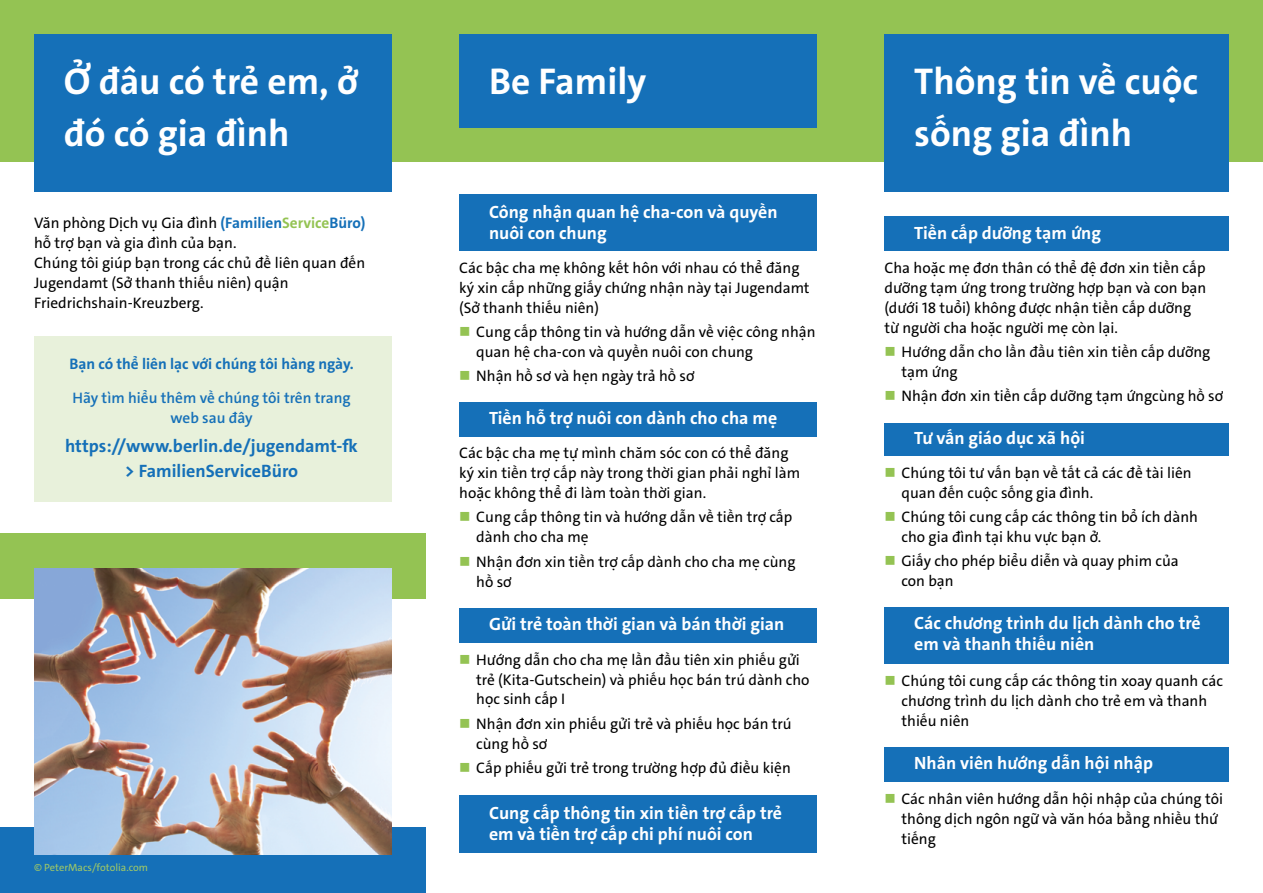
<style>
.page{position:relative;width:1263px;height:893px;background:#fff}
.page>*{position:absolute;margin:0;border:0;box-sizing:border-box;transform-origin:0 0}
.t1{font:700 37.5px/52.5px "The Sans";color:#fff}
.t2{font:700 18px/25.5px "The Sans";color:#1570b8;text-align:center}
.t3{font:700 17.85px/21px "The Sans";color:#fff}
.t4{font:15.3px/20px "The Sans";color:#000}
.t5{font:600 15.3px/20px "The Sans";color:#1570b8;text-align:center}
.t6{font:700 15.3px "The Sans";color:#1570b8}
.t7{font:10.5px "The Sans";color:#a0c966}
.s1{font-weight:700;color:#1570b8}
.s2{font-weight:700;color:#94c353}
.s3{color:#94c353}
</style>
<div class="page">
<div style="left:0;top:0;width:1263px;height:162px;background:#94c353"></div>
<div style="left:0;top:533px;width:425px;height:65px;background:#94c353"></div>
<div style="left:0;top:827px;width:425px;height:66px;background:#1570b8"></div>
<div style="left:34px;top:34px;width:357px;height:157px;background:#1570b8"></div>
<div style="left:34px;top:336px;width:357px;height:166px;background:#e8f1db"></div>
<div style="left:459px;top:34px;width:357px;height:94px;background:#1570b8"></div>
<div style="left:459px;top:795px;width:357px;height:57px;background:#1570b8"></div>
<div style="left:459px;top:195px;width:357px;height:56px;background:#1570b8"></div>
<div style="left:459px;top:608px;width:357px;height:34px;background:#1570b8"></div>
<div style="left:459px;top:402px;width:357px;height:34px;background:#1570b8"></div>
<div style="left:884px;top:747px;width:345px;height:34px;background:#1570b8"></div>
<div style="left:884px;top:607px;width:345px;height:56px;background:#1570b8"></div>
<div style="left:884px;top:423px;width:345px;height:32px;background:#1570b8"></div>
<div style="left:884px;top:217px;width:345px;height:34px;background:#1570b8"></div>
<div style="left:884px;top:34px;width:345px;height:157px;background:#1570b8"></div>
<img style="left:34px;top:569px;width:357px;height:286px">
<h1 class="t1" style="left:64px;top:55px;width:295px">Ở đâu có trẻ em, ở đó có gia đình</h1>
<h1 class="t1" style="left:489px;top:55px;width:159px">Be Family</h1>
<p class="t4" style="left:34px;top:213px;width:333px">Văn phòng Dịch vụ Gia đình <span class="s1">(Familien</span><span class="s2">Service</span><span class="s1">Büro) </span>hỗ trợ bạn và gia đình của bạn.<br>Chúng tôi giúp bạn trong các chủ đề liên quan đến Jugendamt (Sở thanh thiếu niên) quận Friedrichshain-Kreuzberg.</p>
<p class="t6" style="left:69px;top:353px;width:286px">Bạn có thể liên lạc với chúng tôi hàng ngày.</p>
<p class="t5" style="left:72px;top:388px;width:280px">Hãy tìm hiểu thêm về chúng tôi trên trang web sau đây</p>
<p class="t2" style="left:65px;top:433px;width:294px">https://www.berlin.de/jugendamt-fk &gt; FamilienServiceBüro</p>
<p class="t7" style="left:34px;top:861px;width:116px">© PeterMacs/fotolia.com</p>
<p class="t3" style="left:489px;top:202px;width:290px">Công nhận quan hệ cha-con và quyền nuôi con chung</p>
<p class="t4" style="left:459px;top:258px;width:352px">Các bậc cha mẹ không kết hôn với nhau có thể đăng ký xin cấp những giấy chứng nhận này tại Jugendamt (Sở thanh thiếu niên)</p>
<p class="t4" style="left:476px;top:322px;width:341px;text-indent:-17px"><span class="s3">■</span> Cung cấp thông tin và hướng dẫn về việc công nhận quan hệ cha-con và quyền nuôi con chung</p>
<p class="t4" style="left:459px;top:366px;width:237px"><span class="s3">■</span> Nhận hồ sơ và hẹn ngày trả hồ sơ</p>
<p class="t3" style="left:489px;top:408px;width:290px">Tiền hỗ trợ nuôi con dành cho cha mẹ</p>
<p class="t4" style="left:459px;top:443px;width:343px">Các bậc cha mẹ tự mình chăm sóc con có thể đăng ký xin tiền trợ cấp này trong thời gian phải nghỉ làm hoặc không thể đi làm toàn thời gian.</p>
<p class="t4" style="left:476px;top:507px;width:318px;text-indent:-17px"><span class="s3">■</span> Cung cấp thông tin và hướng dẫn về tiền trợ cấp dành cho cha mẹ</p>
<p class="t4" style="left:476px;top:552px;width:321px;text-indent:-17px"><span class="s3">■</span> Nhận đơn xin tiền trợ cấp dành cho cha mẹ cùng hồ sơ</p>
<p class="t3" style="left:489px;top:613px;width:297px">Gửi trẻ toàn thời gian và bán thời gian</p>
<p class="t4" style="left:476px;top:649px;width:335px;text-indent:-17px"><span class="s3">■</span> Hướng dẫn cho cha mẹ lần đầu tiên xin phiếu gửi trẻ (Kita-Gutschein) và phiếu học bán trú dành cho học sinh cấp I</p>
<p class="t4" style="left:476px;top:714px;width:317px;text-indent:-17px"><span class="s3">■</span> Nhận đơn xin phiếu gửi trẻ và phiếu học bán trú cùng hồ sơ</p>
<p class="t4" style="left:459px;top:758px;width:333px"><span class="s3">■</span> Cấp phiếu gửi trẻ trong trường hợp đủ điều kiện</p>
<p class="t3" style="left:489px;top:802px;width:295px">Cung cấp thông tin xin tiền trợ cấp trẻ em và tiền trợ cấp chi phí nuôi con</p>
<h1 class="t1" style="left:914px;top:55px;width:286px">Thông tin về cuộc sống gia đình</h1>
<p class="t3" style="left:914px;top:222px;width:188px">Tiền cấp dưỡng tạm ứng</p>
<p class="t4" style="left:884px;top:258px;width:323px">Cha hoặc mẹ đơn thân có thể đệ đơn xin tiền cấp dưỡng tạm ứng trong trường hợp bạn và con bạn (dưới 18 tuổi) không được nhận tiền cấp dưỡng từ người cha hoặc người mẹ còn lại.</p>
<p class="t4" style="left:901px;top:342px;width:310px;text-indent:-17px"><span class="s3">■</span> Hướng dẫn cho lần đầu tiên xin tiền cấp dưỡng tạm ứng</p>
<p class="t4" style="left:884px;top:386px;width:340px"><span class="s3">■</span> Nhận đơn xin tiền cấp dưỡng tạm ứngcùng hồ sơ</p>
<p class="t3" style="left:914px;top:428px;width:172px">Tư vấn giáo dục xã hội</p>
<p class="t4" style="left:901px;top:462px;width:292px;text-indent:-17px"><span class="s3">■</span> Chúng tôi tư vấn bạn về tất cả các đề tài liên quan đến cuộc sống gia đình.</p>
<p class="t4" style="left:901px;top:507px;width:298px;text-indent:-17px"><span class="s3">■</span> Chúng tôi cung cấp các thông tin bổ ích dành cho gia đình tại khu vực bạn ở.</p>
<p class="t4" style="left:901px;top:551px;width:279px;text-indent:-17px"><span class="s3">■</span> Giấy cho phép biểu diễn và quay phim của con bạn</p>
<p class="t3" style="left:914px;top:612px;width:288px">Các chương trình du lịch dành cho trẻ em và thanh thiếu niên</p>
<p class="t4" style="left:901px;top:671px;width:323px;text-indent:-17px"><span class="s3">■</span> Chúng tôi cung cấp các thông tin xoay quanh các chương trình du lịch dành cho trẻ em và thanh thiếu niên</p>
<p class="t3" style="left:914px;top:752px;width:240px">Nhân viên hướng dẫn hội nhập</p>
<p class="t4" style="left:901px;top:789px;width:323px;text-indent:-17px"><span class="s3">■</span> Các nhân viên hướng dẫn hội nhập của chúng tôi thông dịch ngôn ngữ và văn hóa bằng nhiều thứ tiếng</p>
</div>
